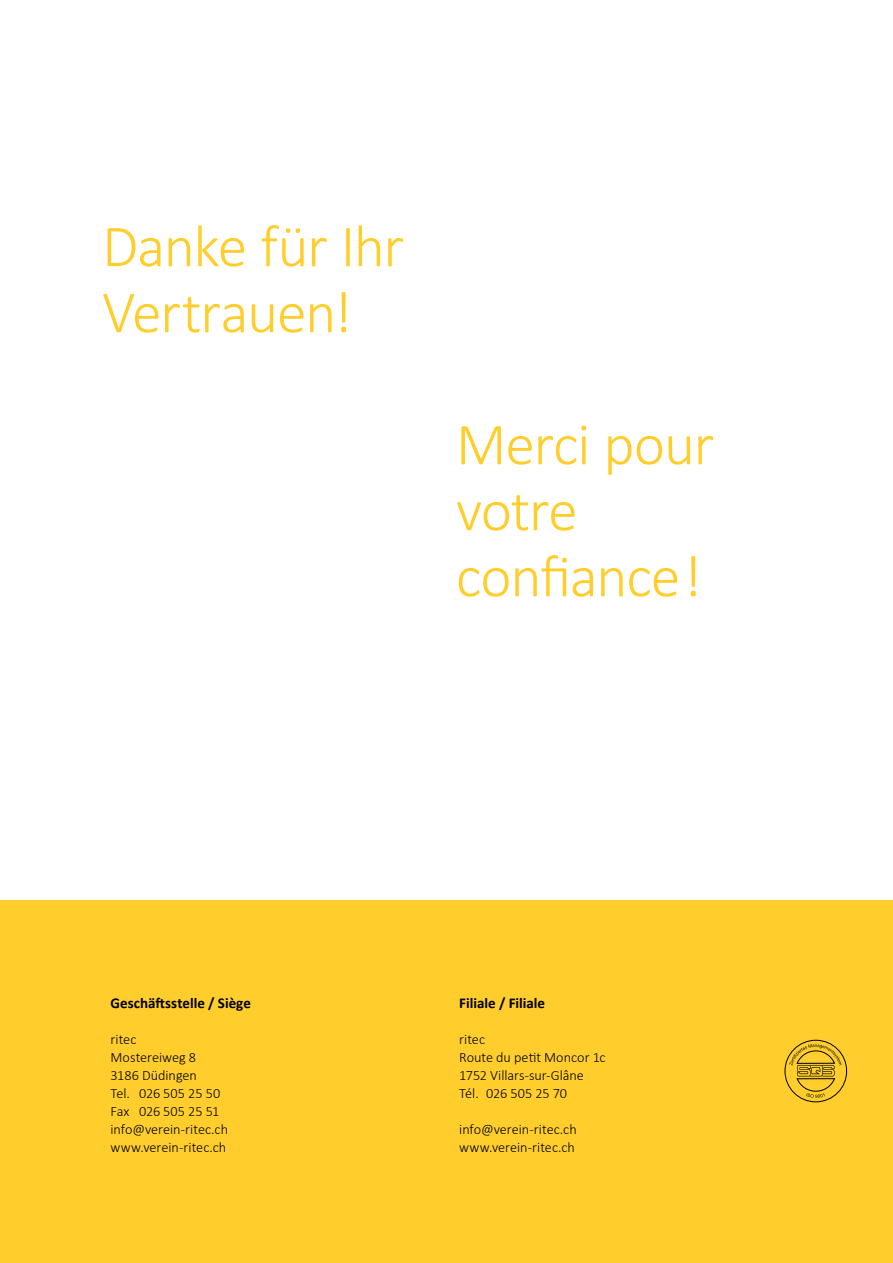
<style>
.page{position:relative;width:893px;height:1263px;background:#fff}
.page>*{position:absolute;margin:0;border:0;box-sizing:border-box;transform-origin:0 0}
.t1{font:300 60px/66px "Calibri";letter-spacing:-.025em;color:#ffce2d}
.t2{font:700 15px "Calibri";color:#000}
.t3{font:300 14.25px/18px "Calibri";letter-spacing:-.005em;color:#000}
</style>
<div class="page">
<div style="left:0;top:900px;width:893px;height:363px;background:#ffce2d"></div>
<svg style="left:785px;top:1040px;width:62px;height:62px"></svg>
<h1 class="t1" style="left:102px;top:213px;width:303px">Danke für Ihr<br>Vertrauen!</h1>
<h1 class="t1" style="left:456px;top:411px;width:260px">Merci pour votre confiance!</h1>
<p class="t2" style="left:111px;top:992px;width:142px">Geschäftsstelle / Siège</p>
<p class="t3" style="left:111px;top:1030px;width:119px">ritec<br>Mostereiweg 8<br>3186 Düdingen<br>Tel. 026 505 25 50<br>Fax 026 505 25 51 info@verein-ritec.ch www.verein-ritec.ch</p>
<p class="t2" style="left:459px;top:992px;width:87px">Filiale / Filiale</p>
<p class="t3" style="left:459px;top:1030px;width:148px">ritec<br>Route du petit Moncor 1c<br>1752 Villars-sur-Glâne<br>Tél. 026 505 25 70</p>
<p class="t3" style="left:459px;top:1120px;width:119px">info@verein-ritec.ch www.verein-ritec.ch</p>
</div>
